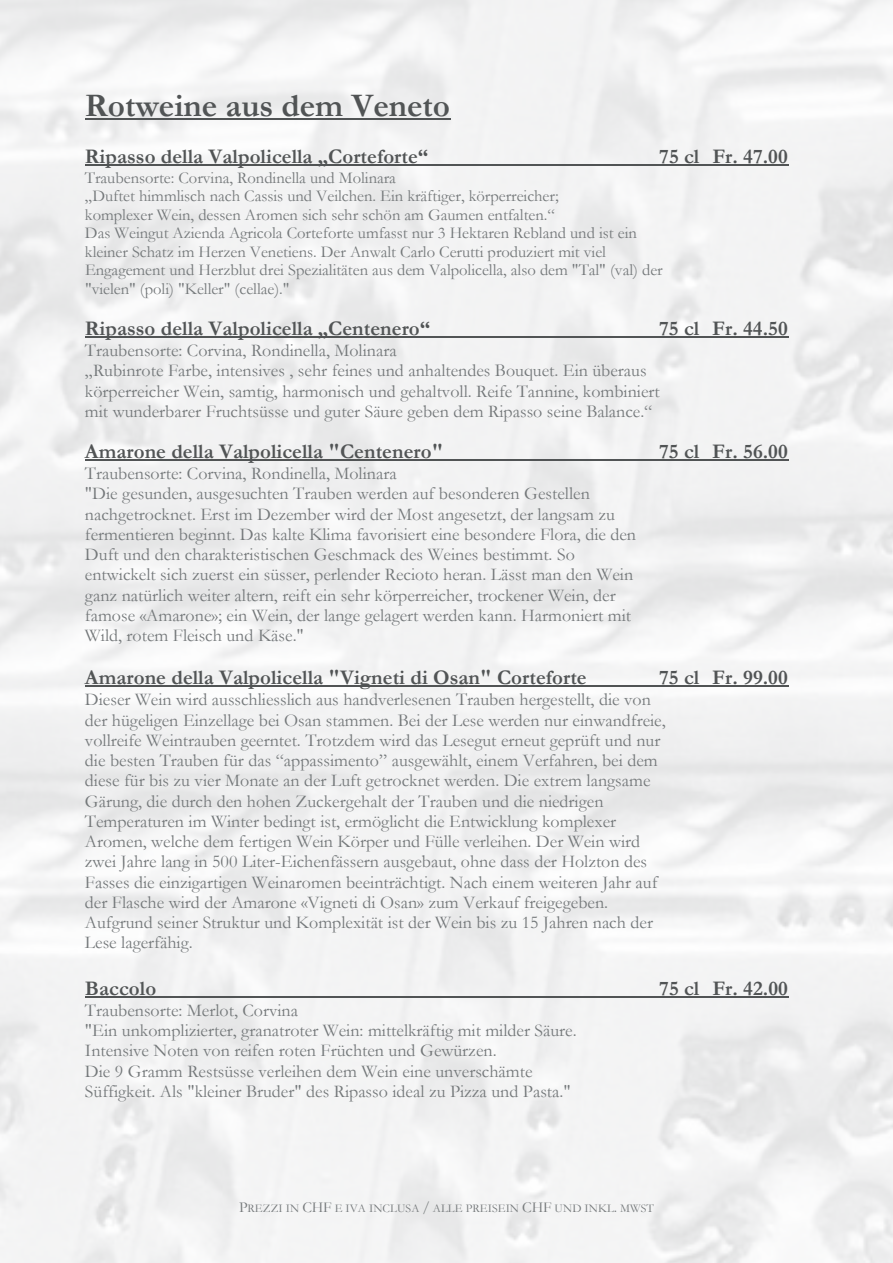
<style>
.page{position:relative;width:893px;height:1263px;background:#fff}
.page>*{position:absolute;margin:0;border:0;box-sizing:border-box;transform-origin:0 0}
.t1{font:700 33.15px "Garamond";color:#515455}
.t2{font:700 20.85px "Garamond";color:#515455}
.t3{font:18px/20.2px "Garamond";color:#74787a}
.t4{font:16.5px/18.6px "Garamond";color:#74787a}
.t5{font:11.85px "Garamond";letter-spacing:.005em;color:#74787a}
.s1{font-size:15.15px}
</style>
<div class="page">
<img style="left:0;top:0;width:893px;height:1263px">
<hr style="left:85px;top:118px;width:365px;height:2px;background:#515455">
<hr style="left:85px;top:165px;width:703px;height:1px;background:#515455">
<hr style="left:85px;top:337px;width:703px;height:1px;background:#515455">
<hr style="left:85px;top:460px;width:703px;height:1px;background:#515455">
<hr style="left:85px;top:686px;width:703px;height:1px;background:#515455">
<hr style="left:85px;top:996px;width:703px;height:2px;background:#515455">
<h1 class="t1" style="left:85px;top:83px;width:367px">Rotweine aus dem Veneto</h1>
<p class="t2" style="left:85px;top:142px;width:345px">Ripasso della Valpolicella „Corteforte“</p>
<p class="t2" style="left:659px;top:142px;width:130px">75 cl Fr. 47.00</p>
<p class="t4" style="left:85px;top:168px;width:579px">Traubensorte: Corvina, Rondinella und Molinara<br>„Duftet himmlisch nach Cassis und Veilchen. Ein kräftiger, körperreicher;<br>komplexer Wein, dessen Aromen sich sehr schön am Gaumen entfalten.“<br>Das Weingut Azienda Agricola Corteforte umfasst nur 3 Hektaren Rebland und ist ein kleiner Schatz im Herzen Venetiens. Der Anwalt Carlo Cerutti produziert mit viel Engagement und Herzblut drei Spezialitäten aus dem Valpolicella, also dem "Tal" (val) der "vielen" (poli) "Keller" (cellae)."</p>
<p class="t2" style="left:85px;top:314px;width:347px">Ripasso della Valpolicella „Centenero“</p>
<p class="t2" style="left:659px;top:314px;width:130px">75 cl Fr. 44.50</p>
<p class="t3" style="left:85px;top:340px;width:576px">Traubensorte: Corvina, Rondinella, Molinara<br>„Rubinrote Farbe, intensives , sehr feines und anhaltendes Bouquet. Ein überaus körperreicher Wein, samtig, harmonisch und gehaltvoll. Reife Tannine, kombiniert mit wunderbarer Fruchtsüsse und guter Säure geben dem Ripasso seine Balance.“</p>
<p class="t2" style="left:85px;top:438px;width:360px">Amarone della Valpolicella "Centenero"</p>
<p class="t2" style="left:659px;top:438px;width:130px">75 cl Fr. 56.00</p>
<p class="t3" style="left:85px;top:463px;width:553px">Traubensorte: Corvina, Rondinella, Molinara<br>"Die gesunden, ausgesuchten Trauben werden auf besonderen Gestellen nachgetrocknet. Erst im Dezember wird der Most angesetzt, der langsam zu fermentieren beginnt. Das kalte Klima favorisiert eine besondere Flora, die den Duft und den charakteristischen Geschmack des Weines bestimmt. So entwickelt sich zuerst ein süsser, perlender Recioto heran. Lässt man den Wein ganz natürlich weiter altern, reift ein sehr körperreicher, trockener Wein, der famose «Amarone»; ein Wein, der lange gelagert werden kann. Harmoniert mit Wild, rotem Fleisch und Käse."</p>
<p class="t2" style="left:85px;top:664px;width:503px">Amarone della Valpolicella "Vigneti di Osan" Corteforte</p>
<p class="t2" style="left:659px;top:664px;width:130px">75 cl Fr. 99.00</p>
<p class="t3" style="left:85px;top:689px;width:582px">Dieser Wein wird ausschliesslich aus handverlesenen Trauben hergestellt, die von der hügeligen Einzellage bei Osan stammen. Bei der Lese werden nur einwandfreie, vollreife Weintrauben geerntet. Trotzdem wird das Lesegut erneut geprüft und nur die besten Trauben für das “appassimento” ausgewählt, einem Verfahren, bei dem diese für bis zu vier Monate an der Luft getrocknet werden. Die extrem langsame Gärung, die durch den hohen Zuckergehalt der Trauben und die niedrigen Temperaturen im Winter bedingt ist, ermöglicht die Entwicklung komplexer Aromen, welche dem fertigen Wein Körper und Fülle verleihen. Der Wein wird zwei Jahre lang in 500 Liter-Eichenfässern ausgebaut, ohne dass der Holzton des Fasses die einzigartigen Weinaromen beeinträchtigt. Nach einem weiteren Jahr auf der Flasche wird der Amarone «Vigneti di Osan» zum Verkauf freigegeben.<br>Aufgrund seiner Struktur und Komplexität ist der Wein bis zu 15 Jahren nach der Lese lagerfähig.</p>
<p class="t2" style="left:85px;top:974px;width:73px">Baccolo</p>
<p class="t2" style="left:659px;top:974px;width:130px">75 cl Fr. 42.00</p>
<p class="t3" style="left:85px;top:1000px;width:493px">Traubensorte: Merlot, Corvina<br>"Ein unkomplizierter, granatroter Wein: mittelkräftig mit milder Säure.<br>Intensive Noten von reifen roten Früchten und Gewürzen.<br>Die 9 Gramm Restsüsse verleihen dem Wein eine unverschämte Süffigkeit. Als "kleiner Bruder" des Ripasso ideal zu Pizza und Pasta."</p>
<p class="t5" style="left:239px;top:1200px;width:416px"><span class="s1">P</span>REZZI IN <span class="s1">CHF</span> E IVA INCLUSA <span class="s1">/</span> ALLE PREISEIN <span class="s1">CHF</span> UND INKL<span class="s1">.</span> MWST</p>
</div>
